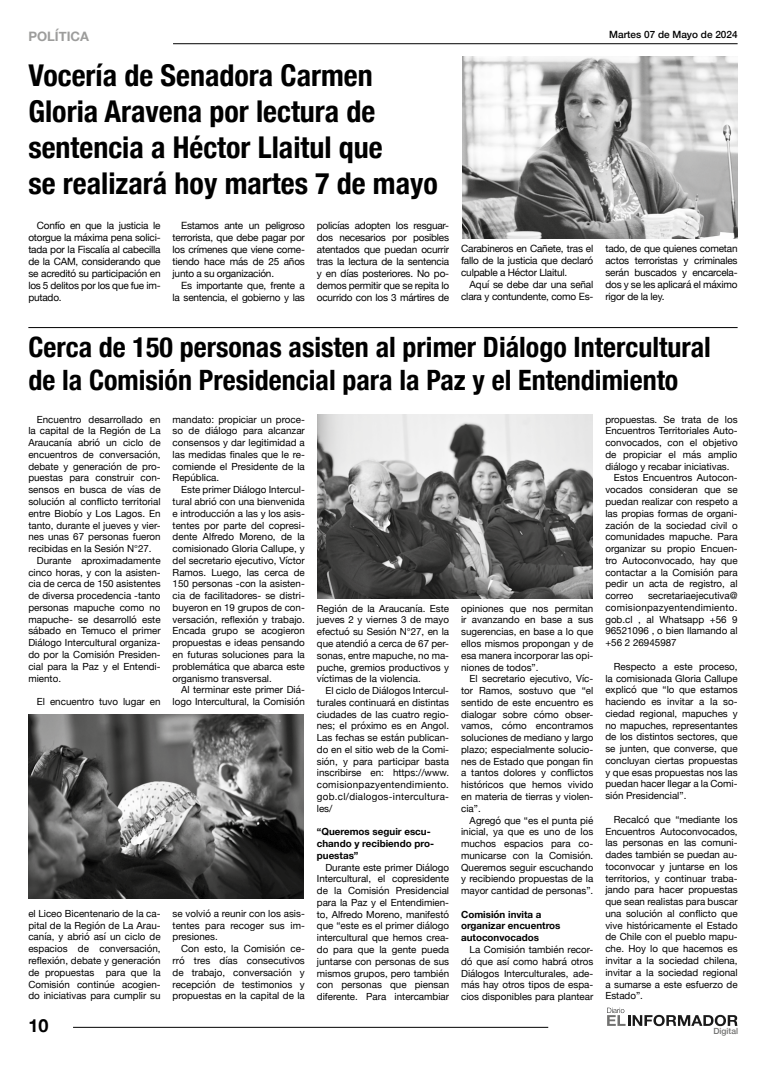
<style>
.page{position:relative;width:766px;height:1078px;background:#fff}
.page>*{position:absolute;margin:0;border:0;box-sizing:border-box;transform-origin:0 0}
.t1{font:700 condensed 30px/36px "Helvetica Neue";color:#000}
.t2{font:700 condensed 28px/33.6px "Helvetica Neue";color:#000}
.t3{font:700 18px "Helvetica Neue";color:#000}
.t4{font:700 13px "Helvetica Neue";color:#9d9d9c}
.t5{font:10px/12px "Helvetica Neue";letter-spacing:-.02em;color:#000;text-align:justify}
.t6{font:500 10px "Helvetica Neue";color:#000}
.t7{font:9.8px/11.8px "Helvetica Neue";color:#000;text-align:justify}
.t8{font:700 9.8px/11.8px "Helvetica Neue";color:#000}
.t9{font:500 8.5px "Helvetica Neue";color:#717170}
</style>
<div class="page">
<hr style="left:173px;top:43px;width:564px;height:1px;background:#000">
<hr style="left:73px;top:1026px;width:475px;height:1px;background:#000">
<svg style="left:607px;top:1007px;width:130px;height:18px"></svg>
<hr style="left:28px;top:327px;width:709px;height:1px;background:#000">
<img style="left:462px;top:57px;width:275px;height:181px">
<img style="left:317px;top:414px;width:275px;height:184px">
<img style="left:28px;top:714px;width:275px;height:184px">
<h3 class="t4" style="left:28px;top:26px;width:62px">POLÍTICA</h3>
<h1 class="t1" style="left:28px;top:55px;width:411px">Vocería de Senadora Carmen<br>Gloria Aravena por lectura de sentencia a Héctor Llaitul que<br>se realizará hoy martes 7 de mayo</h1>
<p class="t5" style="left:28px;top:220px;width:134px;text-indent:8px">Confío en que la justicia le otorgue la máxima pena solici&shy;tada por la Fiscalía al cabecilla de la CAM, considerando que se acreditó su participación en los 5 delitos por los que fue im&shy;putado.</p>
<p class="t5" style="left:172px;top:220px;width:134px;text-indent:9px">Estamos ante un peligroso terrorista, que debe pagar por los crímenes que viene come&shy;tiendo hace más de 25 años junto a su organización.</p>
<p class="t5" style="left:172px;top:280px;width:134px;text-align:right">Es importante que, frente a la sentencia, el gobierno y las</p>
<p class="t5" style="left:317px;top:220px;width:134px">policías adopten los resguar&shy;dos necesarios por posibles atentados que puedan ocurrir tras la lectura de la sentencia y en días posteriores. No po&shy;demos permitir que se repita lo ocurrido con los 3 mártires de</p>
<p class="t5" style="left:461px;top:243px;width:134px">Carabineros en Cañete, tras el fallo de la justicia que declaró culpable a Héctor Llaitul.</p>
<p class="t5" style="left:461px;top:279px;width:134px;text-align:right">Aquí se debe dar una señal clara y contundente, como Es-</p>
<p class="t6" style="left:609px;top:27px;width:130px">Martes 07 de Mayo de 2024</p>
<p class="t5" style="left:605px;top:243px;width:134px">tado, de que quienes cometan actos terroristas y criminales serán buscados y encarcela&shy;dos y se les aplicará el máximo rigor de la ley.</p>
<h2 class="t2" style="left:28px;top:328px;width:684px">Cerca de 150 personas asisten al primer Diálogo Intercultural de la Comisión Presidencial para la Paz y el Entendimiento</h2>
<p class="t7" style="left:37px;top:413px;width:125px">Encuentro desarrollado en</p>
<p class="t7" style="left:28px;top:425px;width:134px">la capital de la Región de La</p>
<p class="t7" style="left:28px;top:437px;width:134px">Araucanía abrió un ciclo de</p>
<p class="t7" style="left:28px;top:449px;width:134px">encuentros de conversación,</p>
<p class="t7" style="left:28px;top:460px;width:134px">debate y generación de pro-</p>
<p class="t7" style="left:28px;top:472px;width:134px">puestas para construir con-</p>
<p class="t7" style="left:28px;top:484px;width:134px">sensos en busca de vías de</p>
<p class="t7" style="left:28px;top:496px;width:134px">solución al conflicto territorial</p>
<p class="t7" style="left:28px;top:508px;width:134px">entre Biobío y Los Lagos. En</p>
<p class="t7" style="left:28px;top:519px;width:134px">tanto, durante el jueves y vier-</p>
<p class="t7" style="left:28px;top:531px;width:134px">nes unas 67 personas fueron</p>
<p class="t7" style="left:28px;top:543px;width:125px">recibidas en la Sesión N°27.</p>
<p class="t7" style="left:37px;top:555px;width:125px">Durante aproximadamente</p>
<p class="t7" style="left:28px;top:566px;width:134px">cinco horas, y con la asisten-</p>
<p class="t7" style="left:28px;top:578px;width:134px">cia de cerca de 150 asistentes</p>
<p class="t7" style="left:28px;top:590px;width:134px">de diversa procedencia -tanto</p>
<p class="t7" style="left:28px;top:602px;width:134px">personas mapuche como no</p>
<p class="t7" style="left:28px;top:613px;width:134px">mapuche- se desarrolló este</p>
<p class="t7" style="left:28px;top:625px;width:134px">sábado en Temuco el primer</p>
<p class="t7" style="left:28px;top:637px;width:134px">Diálogo Intercultural organiza-</p>
<p class="t7" style="left:28px;top:649px;width:134px">do por la Comisión Presiden-</p>
<p class="t7" style="left:28px;top:660px;width:134px">cial para la Paz y el Entendi-</p>
<p class="t7" style="left:28px;top:672px;width:34px">miento.</p>
<p class="t7" style="left:37px;top:696px;width:125px">El encuentro tuvo lugar en</p>
<p class="t7" style="left:28px;top:907px;width:134px">el Liceo Bicentenario de la ca&shy;pital de la Región de La Arau&shy;canía, y abrió así un ciclo de espacios de conversación, reflexión, debate y generación de propuestas para que la Comisión continúe acogien&shy;do iniciativas para cumplir su</p>
<h3 class="t3" style="left:28px;top:1011px;width:22px">10</h3>
<p class="t7" style="left:172px;top:413px;width:134px">mandato: propiciar un proce&shy;so de diálogo para alcanzar consensos y dar legitimidad a las medidas finales que le re&shy;comiende el Presidente de la República.</p>
<p class="t7" style="left:172px;top:484px;width:134px;text-indent:9px">Este primer Diálogo Intercul&shy;tural abrió con una bienvenida e introducción a las y los asis&shy;tentes por parte del copresi&shy;dente Alfredo Moreno, de la comisionado Gloria Callupe, y del secretario ejecutivo, Víctor Ramos. Luego, las cerca de 150 personas -con la asisten&shy;cia de facilitadores- se distri&shy;buyeron en 19 grupos de con&shy;versación, reflexión y trabajo.<br>Encada grupo se acogieron propuestas e ideas pensando en futuras soluciones para la problemática que abarca este organismo transversal.</p>
<p class="t7" style="left:172px;top:684px;width:134px;text-align:right">Al terminar este primer Diá&shy;logo Intercultural, la Comisión</p>
<p class="t7" style="left:172px;top:907px;width:134px">se volvió a reunir con los asis&shy;tentes para recoger sus im&shy;presiones.</p>
<p class="t7" style="left:172px;top:943px;width:134px;text-indent:9px">Con esto, la Comisión ce&shy;rró tres días consecutivos de trabajo, conversación y recepción de testimonios y propuestas en la capital de la</p>
<p class="t7" style="left:317px;top:602px;width:134px">Región de la Araucanía. Este jueves 2 y viernes 3 de mayo efectuó su Sesión N°27, en la que atendió a cerca de 67 per&shy;sonas, entre mapuche, no ma&shy;puche, gremios productivos y víctimas de la violencia.</p>
<p class="t7" style="left:317px;top:685px;width:134px;text-indent:9px">El ciclo de Diálogos Intercul&shy;turales continuará en distintas ciudades de las cuatro regio&shy;nes; el próximo es en Angol.<br>Las fechas se están publican&shy;do en el sitio web de la Comi&shy;sión, y para participar basta inscribirse en: https://www. comisionpazyentendimiento. gob.cl/dialogos-intercultura&shy;les/</p>
<p class="t8" style="left:317px;top:826px;width:119px">“Queremos seguir escu&shy;chando y recibiendo pro&shy;puestas”</p>
<p class="t7" style="left:317px;top:861px;width:134px;text-indent:9px">Durante este primer Diálogo Intercultural, el copresidente de la Comisión Presidencial para la Paz y el Entendimien&shy;to, Alfredo Moreno, manifestó que “este es el primer diálogo intercultural que hemos crea&shy;do para que la gente pueda juntarse con personas de sus mismos grupos, pero también con personas que piensan diferente. Para intercambiar</p>
<p class="t7" style="left:461px;top:602px;width:134px">opiniones que nos permitan ir avanzando en base a sus sugerencias, en base a lo que ellos mismos propongan y de esa manera incorporar las opi&shy;niones de todos”.</p>
<p class="t7" style="left:461px;top:673px;width:134px;text-indent:9px">El secretario ejecutivo, Víc&shy;tor Ramos, sostuvo que “el sentido de este encuentro es dialogar sobre cómo obser&shy;vamos, cómo encontramos soluciones de mediano y largo plazo; especialmente solucio&shy;nes de Estado que pongan fin a tantos dolores y conflictos históricos que hemos vivido en materia de tierras y violen&shy;cia”.</p>
<p class="t7" style="left:461px;top:814px;width:134px;text-indent:9px">Agregó que “es el punta pié inicial, ya que es uno de los muchos espacios para co&shy;municarse con la Comisión.<br>Queremos seguir escuchando y recibiendo propuestas de la mayor cantidad de personas”.</p>
<p class="t8" style="left:461px;top:908px;width:101px">Comisión invita a organizar encuentros autoconvocados</p>
<p class="t7" style="left:461px;top:943px;width:134px;text-indent:9px">La Comisión también recor&shy;dó que así como habrá otros Diálogos Interculturales, ade&shy;más hay otros tipos de espa&shy;cios disponibles para plantear</p>
<p class="t7" style="left:605px;top:413px;width:134px">propuestas. Se trata de los</p>
<p class="t7" style="left:605px;top:425px;width:134px">Encuentros Territoriales Auto-</p>
<p class="t7" style="left:605px;top:437px;width:134px">convocados, con el objetivo</p>
<p class="t7" style="left:605px;top:449px;width:134px">de propiciar el más amplio</p>
<p class="t7" style="left:605px;top:460px;width:126px">diálogo y recabar iniciativas.</p>
<p class="t7" style="left:613px;top:472px;width:125px">Estos Encuentros Autocon-</p>
<p class="t7" style="left:605px;top:484px;width:134px">vocados consideran que se</p>
<p class="t7" style="left:605px;top:496px;width:134px">puedan realizar con respeto a</p>
<p class="t7" style="left:605px;top:508px;width:134px">las propias formas de organi-</p>
<p class="t7" style="left:605px;top:519px;width:134px">zación de la sociedad civil o</p>
<p class="t7" style="left:605px;top:531px;width:134px">comunidades mapuche. Para</p>
<p class="t7" style="left:605px;top:543px;width:134px">organizar su propio Encuen-</p>
<p class="t7" style="left:605px;top:555px;width:134px">tro Autoconvocado, hay que</p>
<p class="t7" style="left:605px;top:566px;width:134px">contactar a la Comisión para</p>
<p class="t7" style="left:605px;top:578px;width:134px">pedir un acta de registro, al</p>
<p class="t7" style="left:605px;top:590px;width:30px">correo</p>
<p class="t7" style="left:605px;top:590px;width:134px;text-indent:43px">secretariaejecutiva@ comisionpazyentendimiento. gob.cl , al Whatsapp +56 9<br>96521096 , o bien llamando al +56 2 26945987</p>
<p class="t7" style="left:605px;top:660px;width:134px;text-indent:9px">Respecto a este proceso, la comisionada Gloria Callupe explicó que “lo que estamos haciendo es invitar a la so&shy;ciedad regional, mapuches y no mapuches, representantes de los distintos sectores, que se junten, que converse, que concluyan ciertas propuestas y que esas propuestas nos las puedan hacer llegar a la Comi&shy;sión Presidencial”.</p>
<p class="t7" style="left:605px;top:813px;width:134px;text-indent:9px">Recalcó que “mediante los Encuentros Autoconvocados, las personas en las comuni&shy;dades también se puedan au&shy;toconvocar y juntarse en los territorios, y continuar traba&shy;jando para hacer propuestas que sean realistas para buscar una solución al conflicto que vive históricamente el Estado de Chile con el pueblo mapu&shy;che. Hoy lo que hacemos es invitar a la sociedad chilena, invitar a la sociedad regional a sumarse a este esfuerzo de Estado”.</p>
<p class="t9" style="left:713px;top:1023px;width:26px">Digital</p>
</div>
